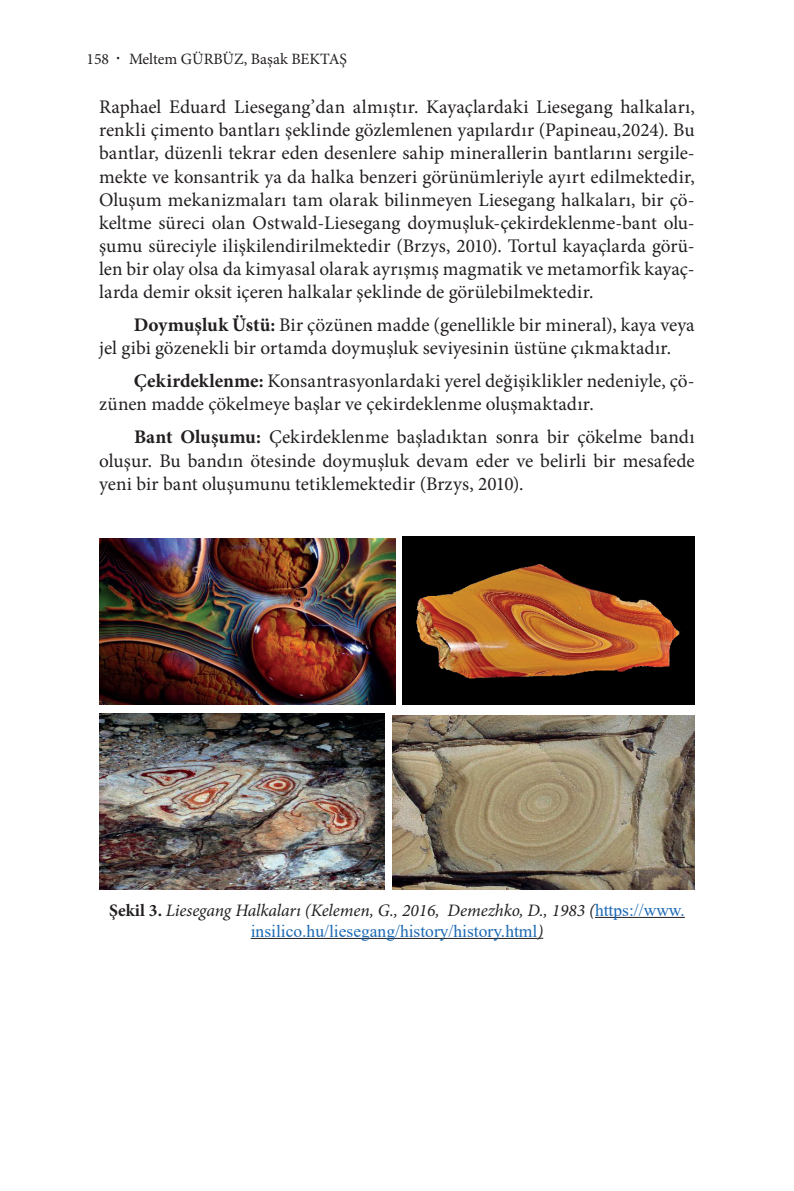
<style>
.page{position:relative;width:794px;height:1191px;background:#fff}
.page>*{position:absolute;margin:0;border:0;box-sizing:border-box;transform-origin:0 0}
.t1{font:19.25px/23.1px "Minion Pro";letter-spacing:.005em;color:#231f20;text-align:justify}
.t2{font:italic 17.5px "Minion Pro";letter-spacing:-.005em;color:#231f20}
.t3{font:17.5px "Times New Roman";color:#1b69b4}
.t4{font:15.75px "Minion Pro";color:#231f20}
.s1{font-weight:700}
.s2{font-weight:700;font-style:normal}
.s3{font-family:"Times New Roman";font-style:normal;color:#1b69b4}
.s4{font-family:"Minion Pro";font-style:italic;color:#231f20}
</style>
<div class="page">
<hr style="left:595px;top:917px;width:90px;height:1px;background:#231f20">
<hr style="left:251px;top:938px;width:286px;height:1px;background:#231f20">
<img style="left:99px;top:538px;width:296px;height:166px">
<img style="left:402px;top:536px;width:292px;height:168px">
<img style="left:99px;top:713px;width:285px;height:176px">
<img style="left:392px;top:715px;width:302px;height:174px">
<p class="t4" style="left:86px;top:49px;width:262px">158 <sup>.</sup> Meltem GÜRBÜZ, Başak BEKTAŞ</p>
<p class="t1" style="left:99px;top:96px;width:597px">Raphael Eduard Liesegang’dan almıştır. Kayaçlardaki Liesegang halkaları, renkli çimento bantları şeklinde gözlemlenen yapılardır (Papineau,2024). Bu bantlar, düzenli tekrar eden desenlere sahip minerallerin bantlarını sergile&shy;mekte ve konsantrik ya da halka benzeri görünümleriyle ayırt edilmektedir, Oluşum mekanizmaları tam olarak bilinmeyen Liesegang halkaları, bir çö&shy;keltme süreci olan Ostwald-Liesegang doymuşluk-çekirdeklenme-bant olu&shy;şumu süreciyle ilişkilendirilmektedir (Brzys, 2010). Tortul kayaçlarda görü&shy;len bir olay olsa da kimyasal olarak ayrışmış magmatik ve metamorfik kayaç&shy;larda demir oksit içeren halkalar şeklinde de görülebilmektedir.</p>
<p class="t1" style="left:99px;top:313px;width:597px;text-indent:35px"><span class="s1">Doymuşluk Üstü:</span> Bir çözünen madde (genellikle bir mineral), kaya veya jel gibi gözenekli bir ortamda doymuşluk seviyesinin üstüne çıkmaktadır.</p>
<p class="t1" style="left:99px;top:370px;width:597px;text-indent:35px"><span class="s1">Çekirdeklenme:</span> Konsantrasyonlardaki yerel değişiklikler nedeniyle, çö&shy;zünen madde çökelmeye başlar ve çekirdeklenme oluşmaktadır.</p>
<p class="t1" style="left:99px;top:426px;width:597px;text-indent:35px"><span class="s1">Bant Oluşumu:</span> Çekirdeklenme başladıktan sonra bir çökelme bandı oluşur. Bu bandın ötesinde doymuşluk devam eder ve belirli bir mesafede yeni bir bant oluşumunu tetiklemektedir (Brzys, 2010).</p>
<p class="t2" style="left:109px;top:898px;width:577px"><span class="s2">Şekil 3.</span> Liesegang Halkaları (Kelemen, G., 2016, Demezhko, D., 1983 (<span class="s3">https://www.</span></p>
<p class="t3" style="left:251px;top:918px;width:294px">insilico.hu/liesegang/history/history.html<span class="s4">)</span></p>
</div>
